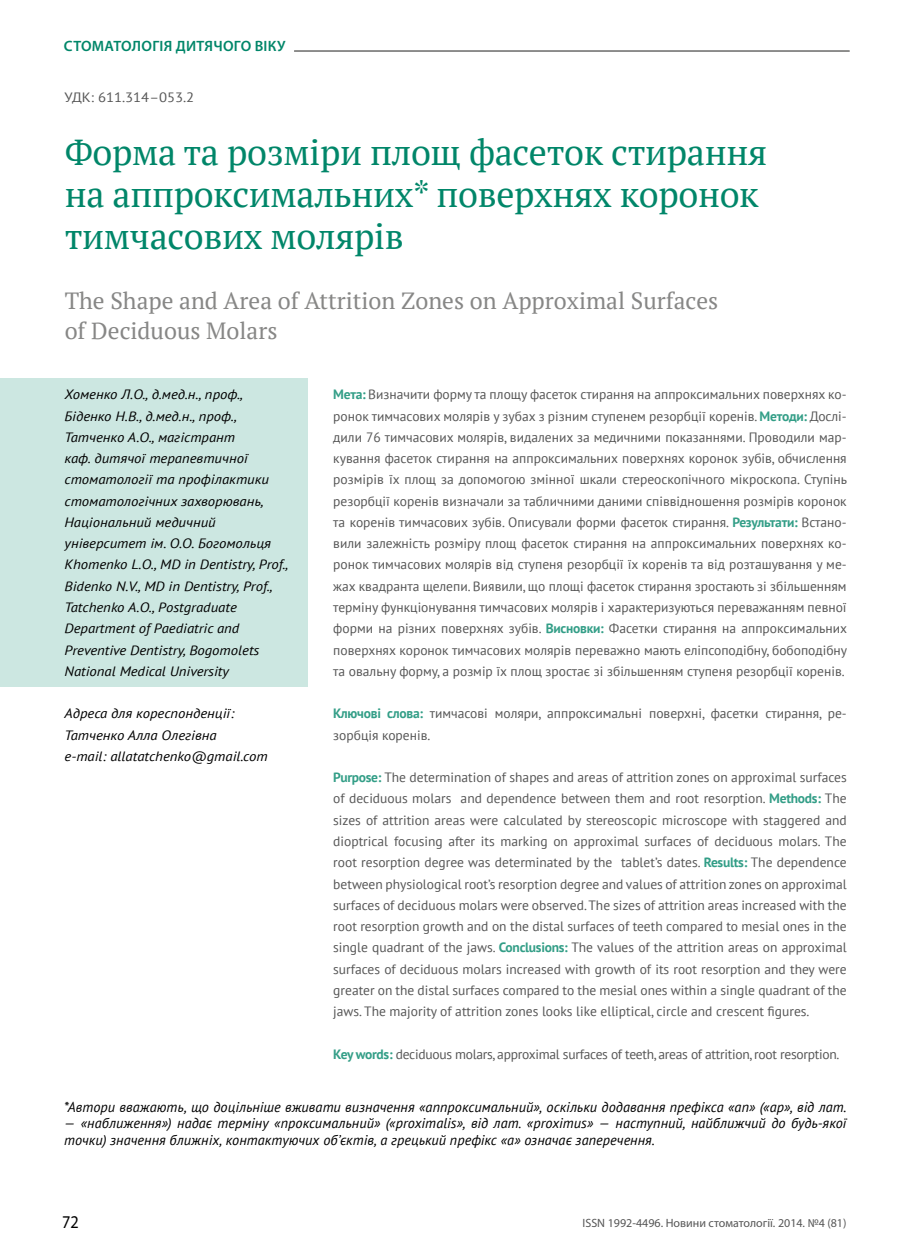
<style>
.page{position:relative;width:902px;height:1259px;background:#fff}
.page>*{position:absolute;margin:0;border:0;box-sizing:border-box;transform-origin:0 0}
.t1{font:36px/42px "PT Serif";letter-spacing:-.01em;color:#008669}
.t2{font:23.4px/30px "PT Serif";color:#878786}
.t3{font:18px "Myriad Pro";color:#000;scale:.9 1}
.t4{font:600 15px "Myriad Pro";letter-spacing:.02em;color:#008669}
.t5{font:italic 14.25px/16.5px "PT Sans";letter-spacing:.005em;color:#000}
.t6{font:13.5px/21.3px "PT Sans";color:#565656;text-align:justify}
.t7{font:italic 13.5px/21.3px "PT Sans";color:#000;scale:1.09 1}
.t8{font:13.5px "PT Sans";letter-spacing:-.02em;color:#565656}
.t9{font:13.5px "PT Sans";color:#565656;scale:1.09 1}
.t10{font:12px "Myriad Pro";color:#565656}
.s1{font-weight:700;color:#339e87}
</style>
<div class="page">
<hr style="left:151px;top:50px;width:698px;height:2px;background:#878786">
<div style="left:64px;top:40px;width:230px;height:20px;background:#fff"></div>
<div style="left:0;top:378px;width:308px;height:308px;background:#cce7e1"></div>
<p class="t4" style="left:64px;top:36px;width:222px">Терапевтична стоматологія</p>
<p class="t4" style="left:64px;top:36px;width:223px">стоматологія дитячого віку</p>
<p class="t9" style="left:65px;top:88px;width:120px">УДК: 611.314–053.2</p>
<h1 class="t1" style="left:65px;top:131px;width:704px">Форма та розміри площ фасеток стирання на аппроксимальних* поверхнях коронок тимчасових молярів</h1>
<h2 class="t2" style="left:65px;top:286px;width:655px">The Shape and Area of Attrition Zones on Approximal Surfaces of Deciduous Molars</h2>
<p class="t7" style="left:65px;top:383px;width:207px">Хоменко Л.О., д.мед.н., проф.,<br>Біденко Н.В., д.мед.н., проф.,<br>Татченко А.О., магістрант<br>каф. дитячої терапевтичної стоматології та профілактики стоматологічних захворювань,<br>Національний медичний університет ім. О.О. Богомольця<br>Khomenko L.O., MD in Dentistry, Prof.,<br>Bidenko N.V., MD in Dentistry, Prof.,<br>Tatchenko A.O., Postgraduate<br>Department of Pаediatric and<br>Preventive Dentistry, Bogomolets<br>National Medical University</p>
<p class="t7" style="left:65px;top:702px;width:188px">Адреса для кореспонденції:<br>Татченко Алла Олегівна<br>e-mail: allatatchenko@gmail.com</p>
<p class="t6" style="left:333px;top:383px;width:515px"><span class="s1">Мета:</span> Визначити форму та площу фасеток стирання на аппроксимальних поверхнях ко&shy;ронок тимчасових молярів у зубах з різним ступенем резорбції коренів. <span class="s1">Методи:</span> Дослі&shy;дили 76 тимчасових молярів, видалених за медичними показаннями. Проводили мар&shy;кування фасеток стирання на аппроксимальних поверхнях коронок зубів, обчислення розмірів їх площ за допомогою змінної шкали стереоскопічного мікроскопа. Ступінь резорбції коренів визначали за табличними даними співвідношення розмірів коронок та коренів тимчасових зубів. Описували форми фасеток стирання. <span class="s1">Результати:</span> Встано&shy;вили залежність розміру площ фасеток стирання на аппроксимальних поверхнях ко&shy;ронок тимчасових молярів від ступеня резорбції їх коренів та від розташування у ме&shy;жах квадранта щелепи. Виявили, що площі фасеток стирання зростають зі збільшенням терміну функціонування тимчасових молярів і характеризуються переважанням певної форми на різних поверхнях зубів. <span class="s1">Висновки:</span> Фасетки стирання на аппроксимальних поверхнях коронок тимчасових молярів переважно мають еліпсоподібну, бобоподібну та овальну форму, а розмір їх площ зростає зі збільшенням ступеня резорбції коренів.</p>
<p class="t6" style="left:333px;top:702px;width:515px"><span class="s1">Ключові слова:</span> тимчасові моляри, аппроксимальні поверхні, фасетки стирання, ре&shy;зорбція коренів.</p>
<p class="t6" style="left:333px;top:766px;width:515px"><span class="s1">Purpose:</span> The determination of shapes and areas of attrition zones on approximal surfaces of deciduous molars and dependence between them and root resorption. <span class="s1">Methods:</span> The sizes of attrition areas were calculated by stereoscopic microscope with staggered and dioptrical focusing after its marking on approximal surfaces of deciduous molars. The root resorption degree was determinated by the tablet’s dates. <span class="s1">Results:</span> The dependence between physiological root’s resorption degree and values of attrition zones on approximal surfaces of deciduous molars were observed. The sizes of attrition areas increased with the root resorption growth and on the distal surfaces of teeth compared to mesial ones in the single quadrant of the jaws. <span class="s1">Conclusions:</span> The values of the attrition areas on approximal surfaces of deciduous molars increased with growth of its root resorption and they were greater on the distal surfaces compared to the mesial ones within a single quadrant of the jaws. The majority of attrition zones looks like elliptical, circle and crescent figures.</p>
<p class="t8" style="left:333px;top:1045px;width:507px"><span class="s1">Key words:</span> deciduous molars, approximal surfaces of teeth, areas of attrition, root resorption.</p>
<p class="t5" style="left:64px;top:1098px;width:783px">*Автори вважають, що доцільніше вживати визначення «аппроксимальний», оскільки додавання префікса «aп» («аp», від лат.</p>
<p class="t5" style="left:64px;top:1114px;width:783px">— «наближення») надає терміну «проксимальний» («proximalis», від лат. «рroximus» — наступний, найближчий до будь-якої точки) значення ближніх, контактуючих об’єктів, а грецький префікс «а» означає заперечення.</p>
<h3 class="t3" style="left:62px;top:1211px;width:20px">72</h3>
<p class="t10" style="left:582px;top:1215px;width:265px">ISSN 1992-4496. Новини стоматології. 2014. №4 (81)</p>
</div>
